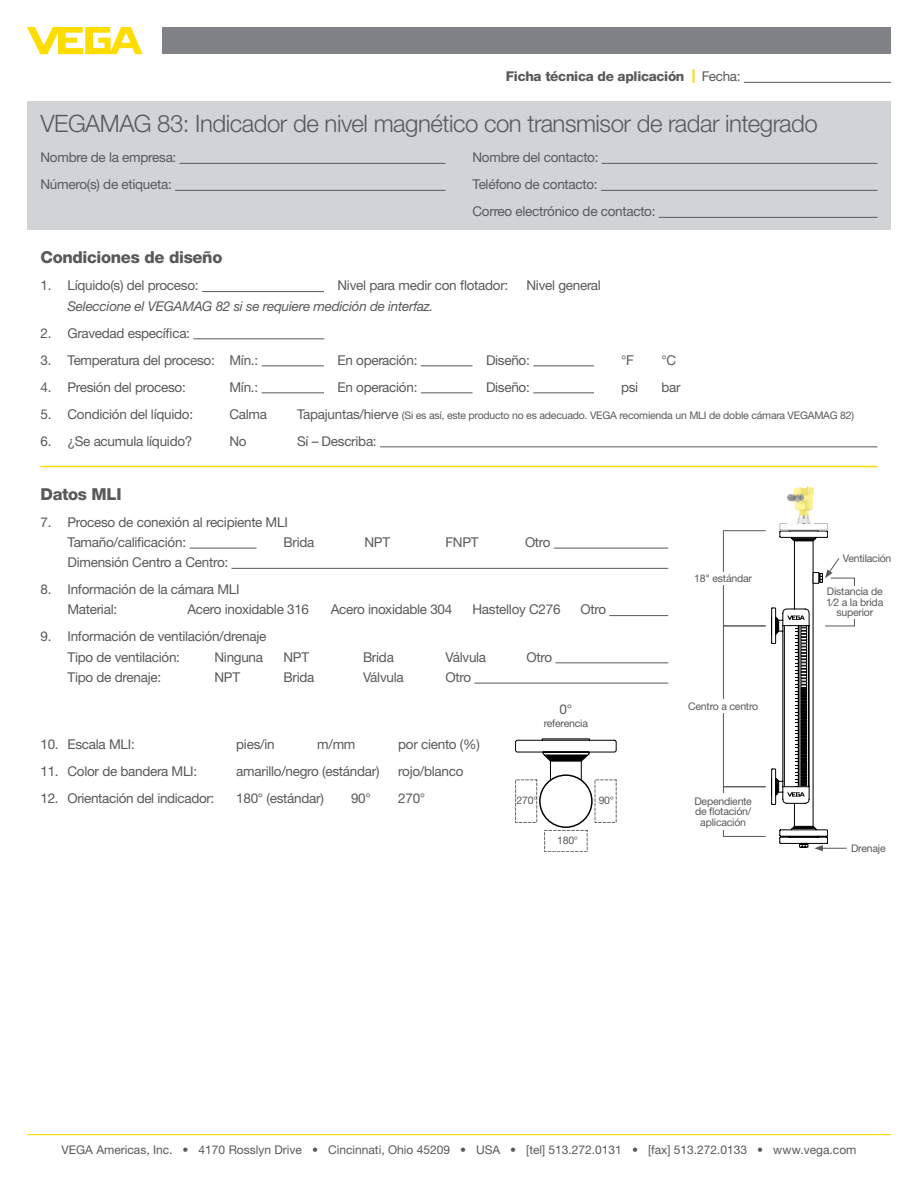
<style>
.page{position:relative;width:918px;height:1188px;background:#fff}
.page>*{position:absolute;margin:0;border:0;box-sizing:border-box;transform-origin:0 0}
.t1{font:300 24px "Helvetica Neue LTW1 G";letter-spacing:-.02em;color:#58595b}
.t2{font:800 16.5px "Helvetica Neue LTW1 G";letter-spacing:-.02em;color:#58595b}
.t3{font:13.5px/20.2px "Helvetica Neue LTW1 G";letter-spacing:-.02em;color:#58595b}
.t4{font:italic 13.5px "Helvetica Neue LTW1 G";letter-spacing:-.02em;color:#58595b}
.t5{font:800 13.5px "Helvetica Neue LTW1 G";letter-spacing:-.02em;color:#58595b}
.t6{font:12px "Helvetica Neue LTW1 G";color:#58595b}
.t7{font:10.5px/10.5px "Helvetica Neue LTW1 G";letter-spacing:-.02em;color:#58595b;text-align:center}
.s1{color:#fd0}
.s2{font-weight:400}
.s3{font-size:13.5px}
</style>
<div class="page">
<hr style="left:27px;top:1134px;width:864px;height:1px;background:#fd0">
<svg style="left:27px;top:27px;width:116px;height:27px"></svg>
<div style="left:162px;top:27px;width:729px;height:27px;background:#808285"></div>
<hr style="left:190px;top:548px;width:67px;height:1px;background:#58595b">
<hr style="left:554px;top:548px;width:114px;height:1px;background:#58595b">
<hr style="left:232px;top:568px;width:436px;height:1px;background:#58595b">
<hr style="left:609px;top:615px;width:59px;height:1px;background:#58595b">
<hr style="left:555px;top:663px;width:113px;height:1px;background:#58595b">
<hr style="left:474px;top:683px;width:194px;height:1px;background:#58595b">
<hr style="left:202px;top:291px;width:122px;height:1px;background:#58595b">
<hr style="left:193px;top:339px;width:131px;height:1px;background:#58595b">
<hr style="left:262px;top:366px;width:62px;height:1px;background:#58595b">
<hr style="left:421px;top:366px;width:52px;height:1px;background:#58595b">
<hr style="left:533px;top:366px;width:61px;height:1px;background:#58595b">
<hr style="left:262px;top:393px;width:62px;height:1px;background:#58595b">
<hr style="left:421px;top:393px;width:52px;height:1px;background:#58595b">
<hr style="left:533px;top:393px;width:61px;height:1px;background:#58595b">
<hr style="left:380px;top:447px;width:498px;height:1px;background:#58595b">
<hr style="left:744px;top:82px;width:147px;height:1px;background:#58595b">
<div style="left:27px;top:101px;width:864px;height:129px;background:#d1d3d4"></div>
<hr style="left:180px;top:163px;width:265px;height:1px;background:#58595b">
<hr style="left:175px;top:190px;width:271px;height:1px;background:#58595b">
<hr style="left:602px;top:163px;width:276px;height:1px;background:#58595b">
<hr style="left:601px;top:190px;width:277px;height:1px;background:#58595b">
<hr style="left:659px;top:217px;width:218px;height:1px;background:#58595b">
<hr style="left:40px;top:466px;width:838px;height:1px;background:#fd0">
<div style="left:723px;top:626px;width:43px;height:161px;border:1px solid #58595b"></div>
<div style="left:723px;top:530px;width:43px;height:96px;border:1px solid #58595b"></div>
<div style="left:723px;top:786px;width:43px;height:51px;border:1px solid #58595b"></div>
<div style="left:680px;top:700px;width:86px;height:13px;background:#fff"></div>
<div style="left:679px;top:572px;width:88px;height:13px;background:#fff"></div>
<div style="left:687px;top:793px;width:72px;height:37px;background:#fff"></div>
<svg style="left:515px;top:739px;width:101px;height:113px"></svg>
<svg style="left:771px;top:523px;width:84px;height:328px"></svg>
<img style="left:788px;top:487px;width:25px;height:37px">
<p class="t5" style="left:506px;top:68px;width:236px">Ficha técnica de aplicación <span class="s1">|</span> <span class="s2">Fecha:</span></p>
<h1 class="t1" style="left:40px;top:109px;width:779px">VEGAMAG 83: Indicador de nivel magnético con transmisor de radar integrado</h1>
<p class="t3" style="left:40px;top:144px;width:137px;line-height:27px">Nombre de la empresa:<br>Número(s) de etiqueta:</p>
<p class="t3" style="left:472px;top:144px;width:185px;line-height:27px">Nombre del contacto:<br>Teléfono de contacto:<br>Correo electrónico de contacto:</p>
<p class="t2" style="left:40px;top:248px;width:183px">Condiciones de diseño</p>
<p class="t3" style="left:40px;top:275px;width:160px">1. Líquido(s) del proceso:</p>
<p class="t3" style="left:338px;top:275px;width:172px">Nivel para medir con flotador:</p>
<p class="t3" style="left:526px;top:275px;width:76px">Nivel general</p>
<p class="t4" style="left:68px;top:297px;width:367px">Seleccione el VEGAMAG 82 si se requiere medición de interfaz.</p>
<p class="t3" style="left:40px;top:322px;width:151px">2. Gravedad específica:</p>
<p class="t3" style="left:40px;top:349px;width:219px">3. Temperatura del proceso: Mín.:</p>
<p class="t3" style="left:338px;top:349px;width:81px">En operación:</p>
<p class="t3" style="left:486px;top:349px;width:45px">Diseño:</p>
<p class="t3" style="left:621px;top:349px;width:14px">°F</p>
<p class="t3" style="left:662px;top:349px;width:16px">°C</p>
<p class="t3" style="left:40px;top:376px;width:147px">4. Presión del proceso:</p>
<p class="t3" style="left:230px;top:376px;width:30px">Mín.:</p>
<p class="t3" style="left:338px;top:376px;width:81px">En operación:</p>
<p class="t3" style="left:486px;top:376px;width:45px">Diseño:</p>
<p class="t3" style="left:621px;top:376px;width:19px">psi</p>
<p class="t3" style="left:662px;top:376px;width:21px">bar</p>
<p class="t3" style="left:40px;top:403px;width:154px">5. Condición del líquido:</p>
<p class="t3" style="left:230px;top:403px;width:39px">Calma</p>
<p class="t7" style="left:297px;top:409px;width:559px"><span class="s3">Tapajuntas/hierve</span> (Si es así, este producto no es adecuado. VEGA recomienda un MLI de doble cámara VEGAMAG 82)</p>
<p class="t3" style="left:40px;top:430px;width:153px">6. ¿Se acumula líquido?</p>
<p class="t3" style="left:230px;top:430px;width:19px">No</p>
<p class="t3" style="left:297px;top:430px;width:81px">Sí – Describa:</p>
<p class="t2" style="left:40px;top:484px;width:83px">Datos MLI</p>
<p class="t3" style="left:68px;top:511px;width:222px;text-indent:-27px">7. Proceso de conexión al recipiente MLI<br>Tamaño/calificación:</p>
<p class="t3" style="left:284px;top:532px;width:32px">Brida</p>
<p class="t3" style="left:364px;top:532px;width:27px">NPT</p>
<p class="t3" style="left:446px;top:532px;width:35px">FNPT</p>
<p class="t3" style="left:525px;top:532px;width:27px">Otro</p>
<p class="t3" style="left:68px;top:552px;width:162px">Dimensión Centro a Centro:</p>
<p class="t3" style="left:68px;top:579px;width:174px;text-indent:-27px">8. Información de la cámara MLI<br>Material:</p>
<p class="t3" style="left:188px;top:599px;width:123px">Acero inoxidable 316</p>
<p class="t3" style="left:331px;top:599px;width:123px">Acero inoxidable 304</p>
<p class="t3" style="left:472px;top:599px;width:90px">Hastelloy C276</p>
<p class="t3" style="left:580px;top:599px;width:27px">Otro</p>
<p class="t3" style="left:67px;top:626px;width:200px;text-indent:-27px">9. Información de ventilación/drenaje<br>Tipo de ventilación:</p>
<p class="t3" style="left:215px;top:646px;width:50px">Ninguna</p>
<p class="t3" style="left:284px;top:646px;width:27px">NPT</p>
<p class="t3" style="left:363px;top:646px;width:32px">Brida</p>
<p class="t3" style="left:446px;top:646px;width:42px">Válvula</p>
<p class="t3" style="left:526px;top:646px;width:27px">Otro</p>
<p class="t3" style="left:68px;top:667px;width:95px">Tipo de drenaje:</p>
<p class="t3" style="left:215px;top:667px;width:27px">NPT</p>
<p class="t3" style="left:284px;top:667px;width:32px">Brida</p>
<p class="t3" style="left:363px;top:667px;width:42px">Válvula</p>
<p class="t3" style="left:446px;top:667px;width:27px">Otro</p>
<p class="t3" style="left:40px;top:734px;width:96px">10. Escala MLI:</p>
<p class="t3" style="left:236px;top:734px;width:40px">pies/in</p>
<p class="t3" style="left:317px;top:734px;width:40px">m/mm</p>
<p class="t3" style="left:398px;top:734px;width:83px">por ciento (%)</p>
<p class="t3" style="left:40px;top:761px;width:158px">11. Color de bandera MLI:</p>
<p class="t3" style="left:236px;top:761px;width:145px">amarillo/negro (estándar)</p>
<p class="t3" style="left:398px;top:761px;width:67px">rojo/blanco</p>
<p class="t3" style="left:40px;top:788px;width:175px">12. Orientación del indicador:</p>
<p class="t3" style="left:236px;top:788px;width:89px">180° (estándar)</p>
<p class="t3" style="left:351px;top:788px;width:21px">90°</p>
<p class="t3" style="left:398px;top:788px;width:29px">270°</p>
<p class="t3" style="left:560px;top:699px;width:14px">0°</p>
<p class="t7" style="left:544px;top:718px;width:46px">referencia</p>
<p class="t7" style="left:516px;top:795px;width:23px">270°</p>
<p class="t7" style="left:599px;top:795px;width:17px">90°</p>
<p class="t7" style="left:557px;top:835px;width:23px">180°</p>
<p class="t7" style="left:694px;top:573px;width:59px">18" estándar</p>
<p class="t7" style="left:688px;top:701px;width:71px">Centro a centro</p>
<p class="t7" style="left:694px;top:796px;width:59px">Dependiente de flotación/ aplicación</p>
<p class="t7" style="left:843px;top:553px;width:50px">Ventilación</p>
<p class="t7" style="left:826px;top:586px;width:58px">Distancia de<br>1⁄2 a la brida superior</p>
<p class="t7" style="left:851px;top:843px;width:36px">Drenaje</p>
<p class="t6" style="left:62px;top:1143px;width:796px">VEGA Americas, Inc. • 4170 Rosslyn Drive • Cincinnati, Ohio 45209 • USA • [tel] 513.272.0131 • [fax] 513.272.0133 • www.vega.com</p>
</div>
